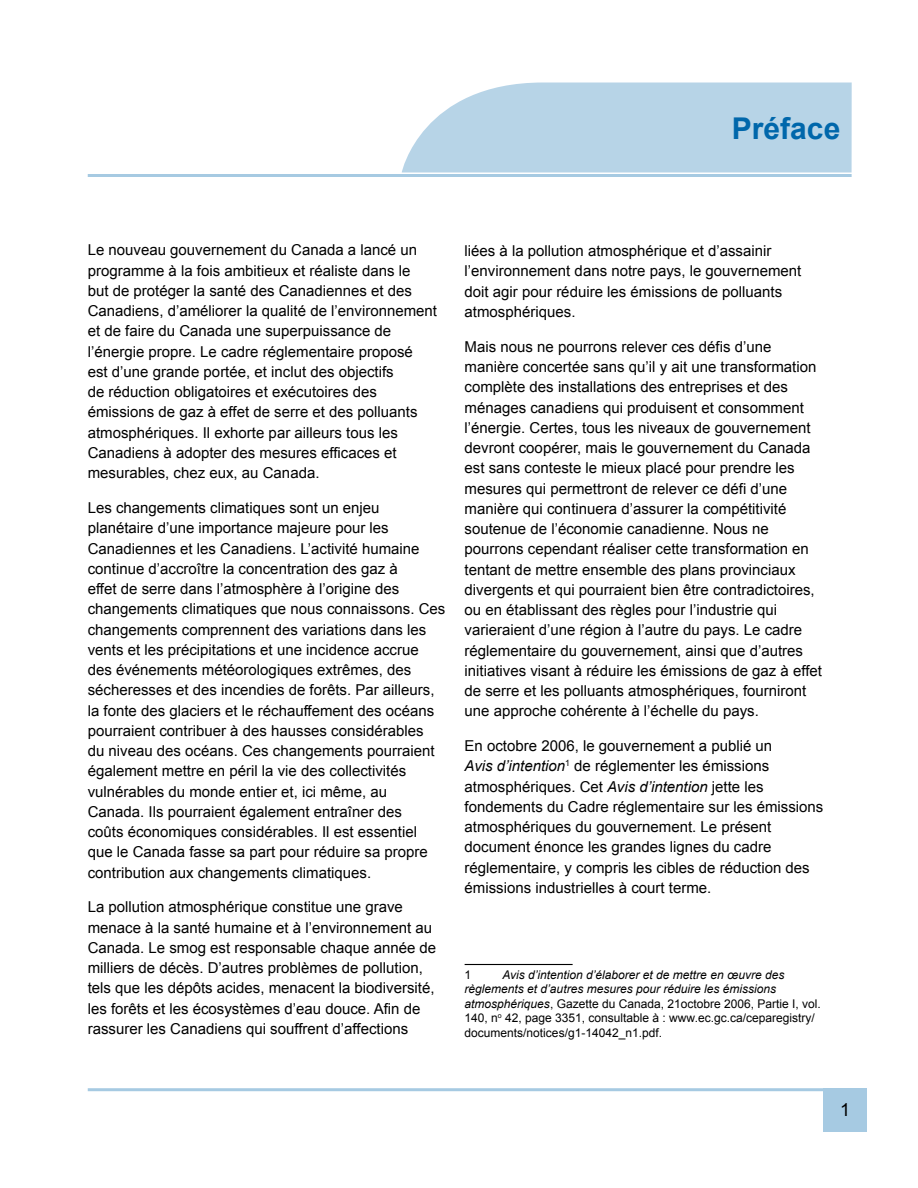
<style>
.page{position:relative;width:918px;height:1188px;background:#fff}
.page>*{position:absolute;margin:0;border:0;box-sizing:border-box;transform-origin:0 0}
.t1{font:700 30px "Arial";color:#0067ab}
.t2{font:15px/20.2px "Arial";color:#000}
.t3{font:12px/14.4px "Arial";color:#000}
.s1{font-style:italic}
</style>
<div class="page">
<hr style="left:88px;top:1088px;width:736px;height:3px;background:#a6cae2">
<div style="left:824px;top:1088px;width:43px;height:43px;background:#a6cae2"></div>
<hr style="left:465px;top:964px;width:108px;height:1px;background:#000">
<svg style="left:402px;top:82px;width:450px;height:90px;background:#bdd7e9"></svg>
<hr style="left:88px;top:174px;width:764px;height:3px;background:#a6cae2">
<h1 class="t1" style="left:732px;top:109px;width:110px">Préface</h1>
<p class="t2" style="left:88px;top:240px;width:351px">Le nouveau gouvernement du Canada a lancé un programme à la fois ambitieux et réaliste dans le<br>but de protéger la santé des Canadiennes et des Canadiens, d’améliorer la qualité de l’environnement et de faire du Canada une superpuissance de l’énergie propre. Le cadre réglementaire proposé<br>est d’une grande portée, et inclut des objectifs<br>de réduction obligatoires et exécutoires des émissions de gaz à effet de serre et des polluants atmosphériques. Il exhorte par ailleurs tous les Canadiens à adopter des mesures efficaces et mesurables, chez eux, au Canada.</p>
<p class="t2" style="left:88px;top:498px;width:359px">Les changements climatiques sont un enjeu planétaire d’une importance majeure pour les Canadiennes et les Canadiens. L’activité humaine continue d’accroître la concentration des gaz à<br>effet de serre dans l’atmosphère à l’origine des changements climatiques que nous connaissons. Ces changements comprennent des variations dans les vents et les précipitations et une incidence accrue des événements météorologiques extrêmes, des sécheresses et des incendies de forêts. Par ailleurs, la fonte des glaciers et le réchauffement des océans pourraient contribuer à des hausses considérables<br>du niveau des océans. Ces changements pourraient également mettre en péril la vie des collectivités vulnérables du monde entier et, ici même, au Canada. Ils pourraient également entraîner des<br>coûts économiques considérables. Il est essentiel que le Canada fasse sa part pour réduire sa propre contribution aux changements climatiques.</p>
<p class="t2" style="left:88px;top:897px;width:350px">La pollution atmosphérique constitue une grave menace à la santé humaine et à l’environnement au Canada. Le smog est responsable chaque année de milliers de décès. D’autres problèmes de pollution, tels que les dépôts acides, menacent la biodiversité, les forêts et les écosystèmes d’eau douce. Afin de rassurer les Canadiens qui souffrent d’affections</p>
<p class="t2" style="left:465px;top:241px;width:338px">liées à la pollution atmosphérique et d’assainir l’environnement dans notre pays, le gouvernement doit agir pour réduire les émissions de polluants atmosphériques.</p>
<p class="t2" style="left:465px;top:337px;width:359px">Mais nous ne pourrons relever ces défis d’une manière concertée sans qu’il y ait une transformation complète des installations des entreprises et des ménages canadiens qui produisent et consomment l’énergie. Certes, tous les niveaux de gouvernement devront coopérer, mais le gouvernement du Canada est sans conteste le mieux placé pour prendre les mesures qui permettront de relever ce défi d’une manière qui continuera d’assurer la compétitivité soutenue de l’économie canadienne. Nous ne pourrons cependant réaliser cette transformation en tentant de mettre ensemble des plans provinciaux divergents et qui pourraient bien être contradictoires, ou en établissant des règles pour l’industrie qui varieraient d’une région à l’autre du pays. Le cadre réglementaire du gouvernement, ainsi que d’autres initiatives visant à réduire les émissions de gaz à effet de serre et les polluants atmosphériques, fourniront une approche cohérente à l’échelle du pays.</p>
<p class="t2" style="left:465px;top:736px;width:360px">En octobre 2006, le gouvernement a publié un<br><span class="s1">Avis d’intention</span> de réglementer les émissions atmosphériques. Cet <span class="s1">Avis d’intention</span> jette les fondements du Cadre réglementaire sur les émissions atmosphériques du gouvernement. Le présent document énonce les grandes lignes du cadre réglementaire, y compris les cibles de réduction des émissions industrielles à court terme.</p>
<p class="t3" style="left:465px;top:968px;width:358px;text-indent:38px"><span class="s1">Avis d’intention d’élaborer et de mettre en œuvre des règlements et d’autres mesures pour réduire les émissions atmosphériques</span>, Gazette du Canada, 21octobre 2006, Partie I, vol.<br>140, n<sup>o</sup> 42, page 3351, consultable à : www.ec.gc.ca/ceparegistry/ documents/notices/g1-14042_n1.pdf.</p>
</div>
